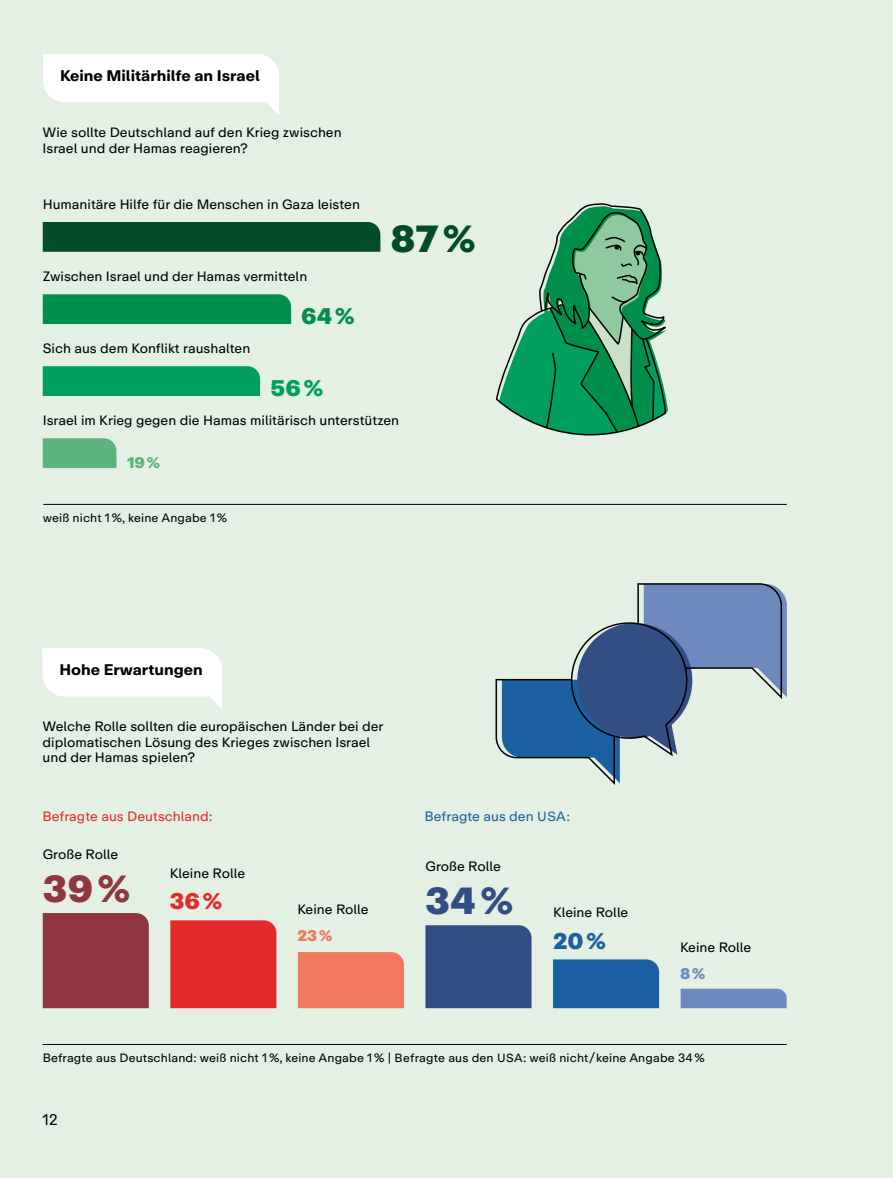
<style>
.page{position:relative;width:893px;height:1178px;background:#e3f0e3}
.page>*{position:absolute;margin:0;border:0;box-sizing:border-box;transform-origin:0 0}
.t1{font:900 37.5px "Koerber Repro";color:#004c27}
.t2{font:900 37.5px "Koerber Repro";color:#90363e}
.t3{font:900 37.5px "Koerber Repro";color:#334d85}
.t4{font:900 22.5px "Koerber Repro";color:#008f4a}
.t5{font:900 22.5px "Koerber Repro";color:#009e5f}
.t6{font:900 22.5px "Koerber Repro";color:#e42b2b}
.t7{font:900 22.5px "Koerber Repro";color:#1b60a0}
.t8{font:700 15.3px "Koerber Repro";color:#000}
.t9{font:900 15.3px "Koerber Repro";color:#5cb37c}
.t10{font:900 15.3px "Koerber Repro";color:#ef785e}
.t11{font:900 15.3px "Koerber Repro";color:#6e89bd}
.t12{font:15.3px "Koerber Repro";color:#000}
.t13{font:13.5px/15.8px "Koerber Repro";color:#000}
.t14{font:13.5px "Koerber Repro";color:#e42b2b}
.t15{font:13.5px "Koerber Repro";color:#1b60a0}
.t16{font:12px "Koerber Repro";letter-spacing:.01em;color:#000}
.s1{font-size:13.2px}
.s2{font-size:11.7px}
</style>
<div class="page">
<svg style="left:43px;top:54px;width:236px;height:61px"></svg>
<hr style="left:43px;top:504px;width:744px;height:1px;background:#000">
<hr style="left:43px;top:1044px;width:744px;height:1px;background:#000">
<div style="left:43px;top:366px;width:217px;height:30px;background:#009e5f"></div>
<div style="left:43px;top:438px;width:73px;height:30px;background:#5cb37c"></div>
<div style="left:43px;top:222px;width:337px;height:30px;background:#004c27"></div>
<div style="left:43px;top:294px;width:248px;height:30px;background:#008f4a"></div>
<svg style="left:43px;top:648px;width:179px;height:61px"></svg>
<div style="left:298px;top:952px;width:106px;height:56px;background:#ef785e"></div>
<div style="left:170px;top:920px;width:106px;height:88px;background:#e42b2b"></div>
<div style="left:43px;top:913px;width:106px;height:95px;background:#90363e"></div>
<div style="left:681px;top:989px;width:106px;height:19px;background:#6e89bd"></div>
<div style="left:553px;top:959px;width:106px;height:49px;background:#1b60a0"></div>
<div style="left:425px;top:925px;width:106px;height:83px;background:#334d85"></div>
<svg style="left:495px;top:583px;width:292px;height:202px"></svg>
<svg style="left:496px;top:203px;width:172px;height:233px"></svg>
<p class="t8" style="left:60px;top:66px;width:201px">Keine Militärhilfe an Israel</p>
<p class="t13" style="left:43px;top:124px;width:301px">Wie sollte Deutschland auf den Krieg zwischen<br>Israel und der Hamas reagieren?</p>
<p class="t13" style="left:43px;top:196px;width:319px">Humanitäre Hilfe für die Menschen in Gaza leisten</p>
<p class="t13" style="left:43px;top:268px;width:266px">Zwischen Israel und der Hamas vermitteln</p>
<p class="t13" style="left:43px;top:340px;width:209px">Sich aus dem Konflikt raushalten</p>
<h2 class="t4" style="left:301px;top:301px;width:55px">64 %</h2>
<h2 class="t5" style="left:271px;top:373px;width:54px">56 %</h2>
<h1 class="t1" style="left:391px;top:213px;width:86px">87 %</h1>
<p class="t13" style="left:43px;top:413px;width:358px">Israel im Krieg gegen die Hamas militärisch unterstützen</p>
<p class="t9" style="left:127px;top:452px;width:35px">19 %</p>
<p class="t16" style="left:43px;top:510px;width:186px">weiß nicht 1 %, keine Angabe 1 %</p>
<p class="t8" style="left:60px;top:660px;width:145px">Hohe Erwartungen</p>
<p class="t13" style="left:43px;top:718px;width:343px">Welche Rolle sollten die europäischen Länder bei der diplomatischen Lösung des Krieges zwischen Israel und der Hamas spielen?</p>
<p class="t14" style="left:43px;top:807px;width:172px">Befragte aus Deutschland:</p>
<p class="t15" style="left:425px;top:807px;width:147px">Befragte aus den <span class="s1">USA:</span></p>
<p class="t13" style="left:43px;top:846px;width:77px">Große Rolle</p>
<h1 class="t2" style="left:43px;top:863px;width:89px">39 %</h1>
<p class="t13" style="left:170px;top:865px;width:77px">Kleine Rolle</p>
<h2 class="t6" style="left:170px;top:886px;width:54px">36 %</h2>
<p class="t13" style="left:297px;top:902px;width:73px">Keine Rolle</p>
<p class="t10" style="left:297px;top:925px;width:37px">23 %</p>
<p class="t13" style="left:425px;top:858px;width:77px">Große Rolle</p>
<h1 class="t3" style="left:425px;top:875px;width:89px">34 %</h1>
<p class="t13" style="left:553px;top:904px;width:77px">Kleine Rolle</p>
<h2 class="t7" style="left:553px;top:925px;width:54px">20 %</h2>
<p class="t13" style="left:680px;top:939px;width:73px">Keine Rolle</p>
<p class="t11" style="left:680px;top:963px;width:27px">8 %</p>
<p class="t16" style="left:43px;top:1050px;width:663px">Befragte aus Deutschland: weiß nicht 1 %, keine Angabe 1 % | <span class="s2">Be</span>fragte aus den <span class="s2">USA</span>: weiß nicht / keine Angabe 34 %</p>
<p class="t12" style="left:43px;top:1110px;width:17px">12</p>
</div>
